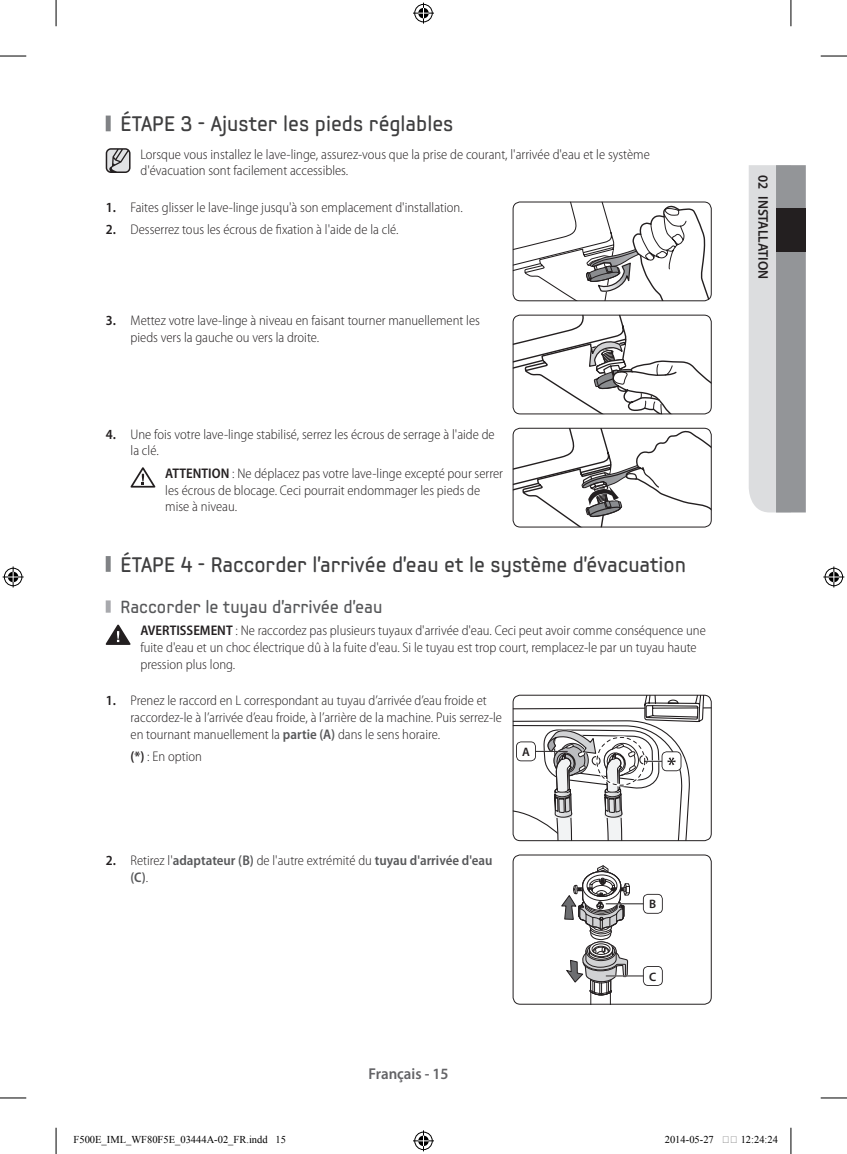
<style>
.page{position:relative;width:847px;height:1154px;background:#fff}
.page>*{position:absolute;margin:0;border:0;box-sizing:border-box;transform-origin:0 0}
.t1{font:21px "Samsung Imagination Modern";color:#3e3e3f}
.t2{font:17.5px "Samsung Imagination Modern";color:#57585a}
.t3{font:600 15.75px "Myriad Pro";color:#636366;scale:.95 1}
.t4{font:300 semi-condensed 14px/16.8px "Myriad Pro";color:#231f20}
.t5{font:600 semi-condensed 14px/16.8px "Myriad Pro";color:#57585a}
.t6{font:600 14px "Myriad Pro";color:#231f20;scale:.95 1}
.t7{font:600 12.25px "Myriad Pro";color:#231f20}
.t8{font:10.5px "Times New Roman";color:#000}
.s1{font-weight:600}
.s2{font-weight:600;color:#57585a}
.s3{color:#231f20}
.s4{font-weight:300;color:#231f20}
</style>
<div class="page">
<svg style="left:749px;top:165px;width:56px;height:347px;background:#b9bbbd"></svg>
<div style="left:775px;top:209px;width:30px;height:43px;background:#231f20"></div>
<div style="left:106px;top:116px;width:5px;height:15px;background:#808285"></div>
<div style="left:106px;top:556px;width:5px;height:16px;background:#808285"></div>
<div style="left:106px;top:600px;width:5px;height:13px;background:#a8a9ad"></div>
<svg style="left:106px;top:148px;width:24px;height:25px"></svg>
<svg style="left:513px;top:202px;width:198px;height:99px"></svg>
<div style="left:512px;top:202px;width:199px;height:99px;border:1px solid #231f20;border-radius:7px"></div>
<svg style="left:514px;top:315px;width:197px;height:99px"></svg>
<div style="left:512px;top:315px;width:199px;height:99px;border:1px solid #231f20;border-radius:7px"></div>
<svg style="left:130px;top:467px;width:25px;height:20px"></svg>
<svg style="left:513px;top:428px;width:198px;height:99px"></svg>
<div style="left:512px;top:428px;width:199px;height:99px;border:1px solid #231f20;border-radius:7px"></div>
<svg style="left:106px;top:624px;width:24px;height:21px"></svg>
<svg style="left:514px;top:695px;width:197px;height:146px"></svg>
<div style="left:512px;top:695px;width:199px;height:146px;border:1px solid #231f20;border-radius:7px"></div>
<svg style="left:561px;top:865px;width:69px;height:137px"></svg>
<hr style="left:606px;top:903px;width:46px;height:1px;background:#231f20">
<hr style="left:606px;top:975px;width:46px;height:1px;background:#231f20">
<svg style="left:642px;top:894px;width:20px;height:20px"></svg>
<svg style="left:642px;top:966px;width:20px;height:20px"></svg>
<div style="left:512px;top:855px;width:199px;height:149px;border:1px solid #231f20;border-radius:7px"></div>
<svg style="left:0;top:56px;width:26px;height:1px"></svg>
<svg style="left:820px;top:56px;width:26px;height:1px"></svg>
<svg style="left:0;top:1097px;width:26px;height:1px"></svg>
<svg style="left:820px;top:1097px;width:26px;height:1px"></svg>
<svg style="left:56px;top:0;width:1px;height:26px"></svg>
<svg style="left:56px;top:1128px;width:1px;height:26px"></svg>
<svg style="left:790px;top:0;width:1px;height:26px"></svg>
<svg style="left:790px;top:1128px;width:1px;height:26px"></svg>
<svg style="left:413px;top:3px;width:21px;height:21px"></svg>
<svg style="left:413px;top:1130px;width:21px;height:21px"></svg>
<svg style="left:3px;top:566px;width:21px;height:21px"></svg>
<svg style="left:823px;top:566px;width:21px;height:21px"></svg>
<h1 class="t1" style="left:121px;top:110px;width:334px">ÉTAPE 3 - Ajuster les pieds réglables</h1>
<p class="t4" style="left:140px;top:146px;width:510px">Lorsque vous installez le lave-linge, assurez-vous que la prise de courant, l'arrivée d'eau et le système d'évacuation sont facilement accessibles.</p>
<p class="t4" style="left:106px;top:199px;width:358px"><span class="s1">1.</span> Faites glisser le lave-linge jusqu'à son emplacement d'installation.</p>
<p class="t4" style="left:106px;top:221px;width:294px"><span class="s1">2.</span> Desserrez tous les écrous de fixation à l'aide de la clé.</p>
<p class="t4" style="left:130px;top:313px;width:351px;text-indent:-25px"><span class="s1">3.</span> Mettez votre lave-linge à niveau en faisant tourner manuellement les pieds vers la gauche ou vers la droite.</p>
<p class="t4" style="left:130px;top:426px;width:365px;text-indent:-25px"><span class="s1">4.</span> Une fois votre lave-linge stabilisé, serrez les écrous de serrage à l'aide de la clé.</p>
<p class="t4" style="left:165px;top:465px;width:339px"><span class="s1">ATTENTION</span> : Ne déplacez pas votre lave-linge excepté pour serrer les écrous de blocage. Ceci pourrait endommager les pieds de mise à niveau.</p>
<h1 class="t1" style="left:121px;top:551px;width:566px">ÉTAPE 4 - Raccorder l'arrivée d'eau et le système d'évacuation</h1>
<p class="t2" style="left:121px;top:595px;width:263px">Raccorder le tuyau d’arrivée d’eau</p>
<p class="t4" style="left:140px;top:622px;width:566px"><span class="s1">AVERTISSEMENT</span> : Ne raccordez pas plusieurs tuyaux d'arrivée d'eau. Ceci peut avoir comme conséquence une fuite d'eau et un choc électrique dû à la fuite d'eau. Si le tuyau est trop court, remplacez-le par un tuyau haute pression plus long.</p>
<p class="t4" style="left:130px;top:693px;width:373px;text-indent:-25px"><span class="s1">1.</span> Prenez le raccord en L correspondant au tuyau d’arrivée d’eau froide et raccordez-le à l’arrivée d’eau froide, à l’arrière de la machine. Puis serrez-le en tournant manuellement la <span class="s2">partie (A)</span> dans le sens horaire.</p>
<p class="t4" style="left:130px;top:748px;width:73px"><span class="s1">(*)</span> : En option</p>
<p class="t7" style="left:522px;top:744px;width:9px">A</p>
<p class="t5" style="left:130px;top:852px;width:363px;text-indent:-25px"><span class="s3">2.</span> <span class="s4">Retirez l'</span>adaptateur (B) <span class="s4">de l'autre extrémité du</span> tuyau d'arrivée d'eau (C)<span class="s4">.</span></p>
<p class="t3" style="left:368px;top:1064px;width:86px">Français - 15</p>
<p class="t7" style="left:649px;top:896px;width:9px">B</p>
<p class="t7" style="left:649px;top:968px;width:9px">C</p>
<p class="t6" style="left:771px;top:175px;width:111px;rotate:90deg">02 INSTALLATION</p>
<p class="t8" style="left:74px;top:1133px;width:214px">F500E_IML_WF80F5E_03444A-02_FR.indd 15</p>
<p class="t8" style="left:664px;top:1133px;width:50px">2014-05-27</p>
<p class="t8" style="left:740px;top:1133px;width:39px">12:24:24</p>
</div>
